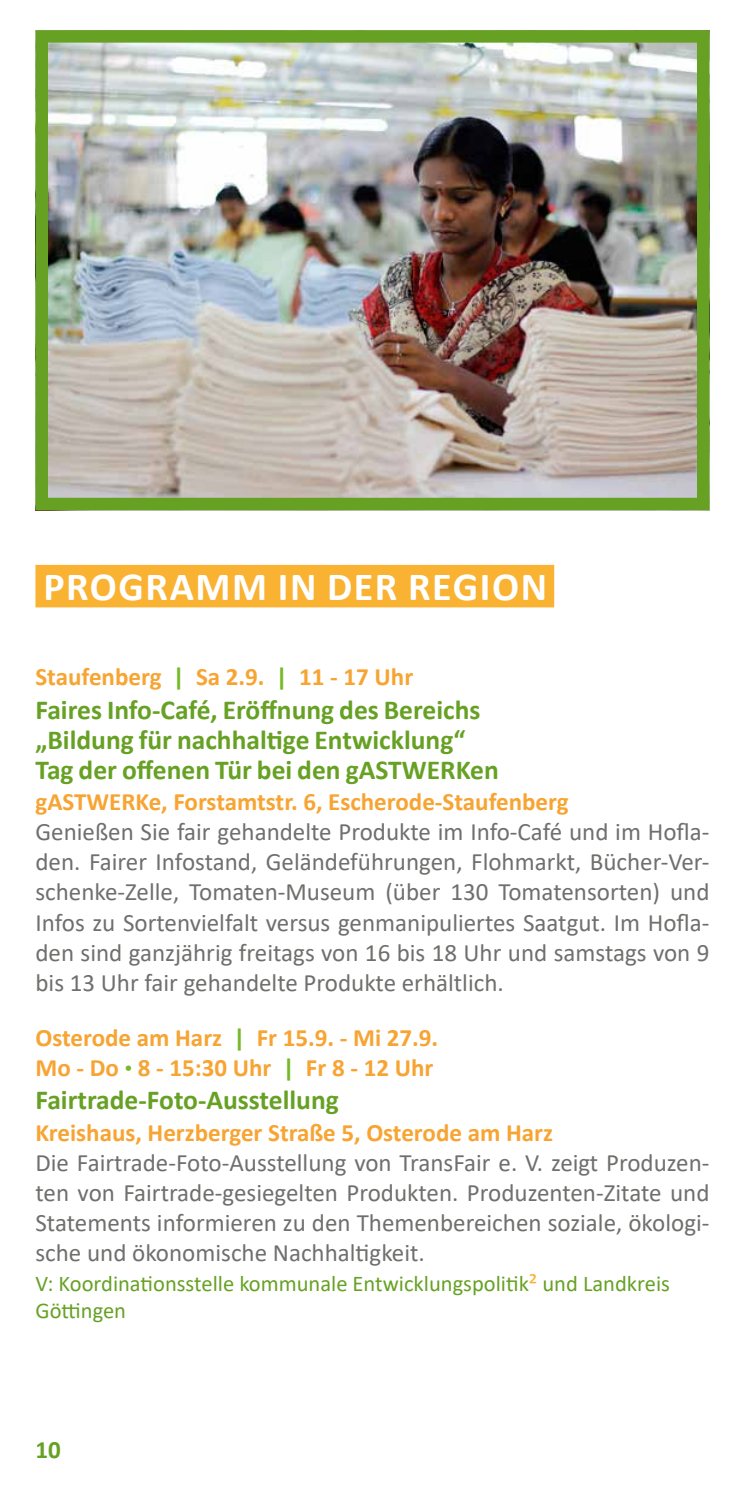
<style>
.page{position:relative;width:745px;height:1489px;background:#fff}
.page>*{position:absolute;margin:0;border:0;box-sizing:border-box;transform-origin:0 0}
.t1{font:700 40px "Calibri";letter-spacing:.04em;color:#fff}
.t2{font:700 27.5px/30px "Calibri";color:#66a124}
.t3{font:25px/30px "Calibri";color:#6f6f6e;text-align:justify}
.t4{font:700 25px/30px "Calibri";color:#f7a432}
.t5{font:700 25px "Calibri";color:#66a124}
.t6{font:22.5px/27px "Calibri";color:#66a124}
.s1{color:#76b828}
.s2{font-size:15px;color:#76b828}
</style>
<div class="page">
<div style="left:35px;top:565px;width:519px;height:42px;background:#f9b232"></div>
<img style="left:48px;top:43px;width:648px;height:454px">
<div style="left:35px;top:30px;width:674px;height:480px;border:12px solid #66a124"></div>
<h1 class="t1" style="left:43px;top:558px;width:505px">PROGRAMM IN DER REGION</h1>
<p class="t4" style="left:35px;top:661px;width:379px">Staufenberg <span class="s1">|</span> Sa 2.9. <span class="s1">|</span> 11 - 17 Uhr</p>
<p class="t2" style="left:35px;top:694px;width:464px">Faires Info-Café, Eröffnung des Bereichs „Bildung für nachhaltige Entwicklung“<br>Tag der offenen Tür bei den gASTWERKen</p>
<p class="t4" style="left:35px;top:786px;width:534px">gASTWERKe, Forstamtstr. 6, Escherode-Staufenberg</p>
<p class="t3" style="left:35px;top:816px;width:675px">Genießen Sie fair gehandelte Produkte im Info-Café und im Hofla&shy;den. Fairer Infostand, Geländeführungen, Flohmarkt, Bücher-Ver&shy;schenke-Zelle, Tomaten-Museum (über 130 Tomatensorten) und Infos zu Sortenvielfalt versus genmanipuliertes Saatgut. Im Hofla&shy;den sind ganzjährig freitags von 16 bis 18 Uhr und samstags von 9 bis 13 Uhr fair gehandelte Produkte erhältlich.</p>
<p class="t4" style="left:35px;top:1021px;width:404px">Osterode am Harz <span class="s1">|</span> Fr 15.9. - Mi 27.9.<br>Mo - Do <span class="s2">•</span> 8 - 15:30 Uhr <span class="s1">|</span> Fr 8 - 12 Uhr</p>
<p class="t2" style="left:35px;top:1084px;width:304px">Fairtrade-Foto-Ausstellung</p>
<p class="t4" style="left:35px;top:1116px;width:518px">Kreishaus, Herzberger Straße 5, Osterode am Harz</p>
<p class="t3" style="left:35px;top:1146px;width:675px">Die Fairtrade-Foto-Ausstellung von TransFair e. V. zeigt Produzen&shy;ten von Fairtrade-gesiegelten Produkten. Produzenten-Zitate und Statements informieren zu den Themenbereichen soziale, ökologi&shy;sche und ökonomische Nachhaltigkeit.</p>
<p class="t6" style="left:35px;top:1268px;width:635px">V: Koordinationsstelle kommunale Entwicklungspolitik<sup>₂</sup> und Landkreis<br>Göttingen</p>
<p class="t5" style="left:35px;top:1432px;width:27px">10</p>
</div>
